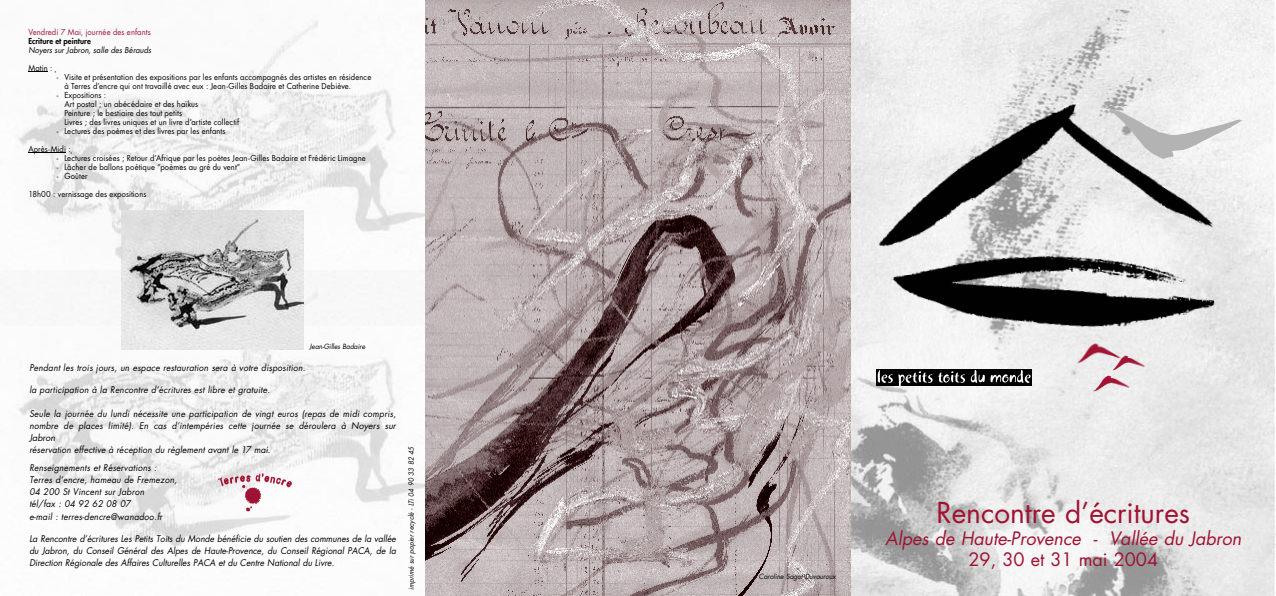
<style>
.page{position:relative;width:1276px;height:596px;background:#fff}
.page>*{position:absolute;margin:0;border:0;box-sizing:border-box;transform-origin:0 0}
.t1{font:28px "Futura";color:#a01232}
.t2{font:italic 18px "Futura";color:#a01232}
.t3{font:18px "Futura";color:#a01232}
.t4{font:italic 9px/12px "Futura";letter-spacing:.02em;color:#000;scale:.95 1}
.t5{font:8px/9px "Futura";letter-spacing:.01em;color:#000;scale:.95 1}
.t6{font:italic 8px "Futura";letter-spacing:.01em;color:#000;scale:.95 1}
.t7{font:8px "Futura";letter-spacing:.01em;color:#a01232;scale:.95 1}
.t8{font:800 8px "Futura";letter-spacing:.005em;color:#000;scale:.95 1}
.t9{font:italic 7px "Futura";color:#000;scale:.95 1}
</style>
<div class="page">
<img style="left:850px;top:106px;width:426px;height:489px">
<img style="left:850px;top:0;width:425px;height:106px">
<img style="left:18px;top:349px;width:407px;height:198px">
<img style="left:18px;top:21px;width:407px;height:238px">
<svg style="left:218px;top:473px;width:74px;height:38px"></svg>
<div style="left:876px;top:368px;width:155px;height:17px;background:#000"></div>
<svg style="left:877px;top:370px;width:55px;height:17px"></svg>
<svg style="left:938px;top:370px;width:92px;height:12px"></svg>
<img style="left:863px;top:71px;width:373px;height:292px">
<img style="left:1107px;top:97px;width:139px;height:66px">
<img style="left:1077px;top:339px;width:45px;height:26px">
<img style="left:1112px;top:352px;width:34px;height:20px">
<img style="left:1093px;top:372px;width:38px;height:21px">
<svg style="left:28px;top:72px;width:20px;height:1px"></svg>
<hr style="left:28px;top:153px;width:38px;height:1px;background:#000">
<img style="left:425px;top:0;width:425px;height:595px">
<img style="left:121px;top:210px;width:183px;height:139px">
<p class="t7" style="left:28px;top:26px;width:130px">Vendredi 7 Mai, journée des enfants</p>
<p class="t8" style="left:28px;top:35px;width:67px">Ecriture et peinture</p>
<p class="t6" style="left:28px;top:44px;width:131px">Noyers sur Jabron, salle des Bérauds</p>
<p class="t5" style="left:28px;top:63px;width:27px">Matin :</p>
<p class="t5" style="left:64px;top:72px;width:324px;text-indent:-8px">- Visite et présentation des expositions par les enfants accompagnés des artistes en résidence à Terres d’encre qui ont travaillé avec eux : Jean-Gilles Badaire et Catherine Debiève.</p>
<p class="t5" style="left:64px;top:90px;width:186px;text-indent:-8px">- Expositions :<br>Art postal ; un abécédaire et des haïkus<br>Peinture ; le bestiaire des tout petits<br>Livres ; des livres uniques et un livre d’artiste collectif</p>
<p class="t5" style="left:57px;top:126px;width:179px">- Lectures des poèmes et des livres par les enfants</p>
<p class="t5" style="left:28px;top:144px;width:46px">Après-Midi :</p>
<p class="t5" style="left:57px;top:153px;width:327px">- Lectures croisées ; Retour d’Afrique par les poètes Jean-Gilles Badaire et Frédéric Limagne</p>
<p class="t5" style="left:57px;top:162px;width:195px">- Lâcher de ballons poétique ”poèmes au gré du vent”</p>
<p class="t5" style="left:57px;top:171px;width:34px">- Goûter</p>
<p class="t5" style="left:28px;top:189px;width:126px">18h00 : vernissage des expositions</p>
<p class="t9" style="left:309px;top:341px;width:60px">Jean-Gilles Badaire</p>
<p class="t4" style="left:29px;top:361px;width:292px">Pendant les trois jours, un espace restauration sera à votre disposition.</p>
<p class="t4" style="left:29px;top:383px;width:255px">la participation à la Rencontre d’écritures est libre et gratuite.</p>
<p class="t4" style="left:29px;top:407px;width:387px">Seule la journée du lundi nécessite une participation de vingt euros (repas de midi compris, nombre de places limité). En cas d’intempéries cette journée se déroulera à Noyers sur Jabron<br>réservation effective à réception du règlement avant le 17 mai.</p>
<p class="t4" style="left:29px;top:461px;width:157px">Renseignements et Réservations :<br>Terres d’encre, hameau de Fremezon,<br>04 200 St Vincent sur Jabron<br>tél/fax : 04 92 62 08 07<br>e-mail : terres-dencre@wanadoo.fr</p>
<p class="t4" style="left:29px;top:531px;width:387px;text-align:justify">La Rencontre d’écritures Les Petits Toits du Monde bénéficie du soutien des communes de la vallée du Jabron, du Conseil Général des Alpes de Haute-Provence, du Conseil Régional PACA, de la Direction Régionale des Affaires Culturelles PACA et du Centre National du Livre.</p>
<p class="t9" style="left:406px;top:589px;width:152px;rotate:-90deg">imprimé sur papier recyclé - LTi 04 90 33 82 45</p>
<p class="t9" style="left:759px;top:571px;width:83px">Caroline Sagot Duvauroux</p>
<h1 class="t1" style="left:936px;top:493px;width:255px">Rencontre d’écritures</h1>
<h2 class="t2" style="left:885px;top:525px;width:358px">Alpes de Haute-Provence - Vallée du Jabron</h2>
<h2 class="t3" style="left:968px;top:547px;width:191px">29, 30 et 31 mai 2004</h2>
</div>
